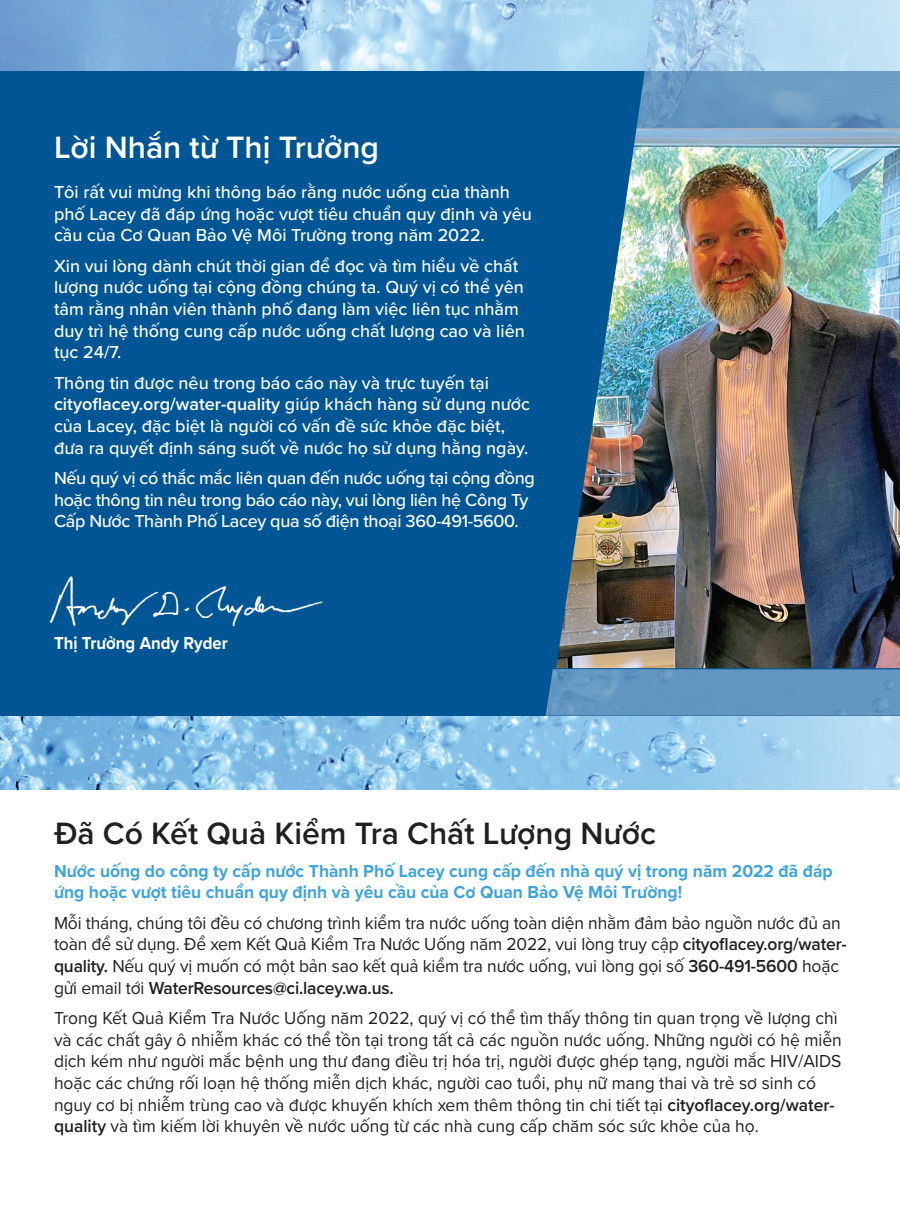
<style>
.page{position:relative;width:900px;height:1224px;background:#fff}
.page>*{position:absolute;margin:0;border:0;box-sizing:border-box;transform-origin:0 0}
.Heading{font:600 32px "Proxima Nova";color:#231f20}
.Heading-2{font:600 32px "Proxima Nova";color:#fff}
.Body{font:18px/21.6px "Proxima Nova";color:#231f20}
.Body_bold{font:500 18px/21.6px "Proxima Nova";color:#fff}
.Body_bold-2{font:500 18px/21.6px "Proxima Nova";letter-spacing:-.02em;color:#fff}
.Body-2{font:700 18px/21.6px "Proxima Nova";color:#3fa4dc}
.Body_bold-3{font:700 18px "Proxima Nova";color:#fff;scale:.93 1}
.s1{font-weight:600}
</style>
<div class="page">
<img style="left:0;top:0;width:900px;height:789px">
<div style="left:0;top:71px;width:900px;height:644px;background:#005595"></div>
<img style="left:620px;top:0;width:280px;height:128px">
<img style="left:49px;top:576px;width:274px;height:51px">
<img style="left:547px;top:669px;width:353px;height:47px">
<img style="left:556px;top:128px;width:344px;height:540px">
<p class="Heading-2" style="left:54px;top:124px;width:327px">Lời Nhắn từ Thị Trưởng</p>
<p class="Body_bold" style="left:54px;top:180px;width:480px">Tôi rất vui mừng khi thông báo rằng nước uống của thành phố Lacey đã đáp ứng hoặc vượt tiêu chuẩn quy định và yêu cầu của Cơ Quan Bảo Vệ Môi Trường trong năm 2022.</p>
<p class="Body_bold" style="left:54px;top:254px;width:472px">Xin vui lòng dành chút thời gian để đọc và tìm hiểu về chất lượng nước uống tại cộng đồng chúng ta. Quý vị có thể yên tâm rằng nhân viên thành phố đang làm việc liên tục nhằm duy trì hệ thống cung cấp nước uống chất lượng cao và liên tục 24/7.</p>
<p class="Body_bold" style="left:54px;top:371px;width:478px">Thông tin được nêu trong báo cáo này và trực tuyến tại <span class="s1">cityoflacey.org/water-quality</span> giúp khách hàng sử dụng nước của Lacey, đặc biệt là người có vấn đề sức khỏe đặc biệt, đưa ra quyết định sáng suốt về nước họ sử dụng hằng ngày.</p>
<p class="Body_bold-2" style="left:54px;top:467px;width:482px">Nếu quý vị có thắc mắc liên quan đến nước uống tại cộng đồng hoặc thông tin nêu trong báo cáo này, vui lòng liên hệ Công Ty<br>Cấp Nước Thành Phố Lacey qua số điện thoại 360-491-5600.</p>
<p class="Body_bold-3" style="left:54px;top:630px;width:189px">Thị Trưởng Andy Ryder</p>
<p class="Heading" style="left:54px;top:810px;width:603px">Đã Có Kết Quả Kiểm Tra Chất Lượng Nước</p>
<p class="Body-2" style="left:54px;top:859px;width:780px">Nước uống do công ty cấp nước Thành Phố Lacey cung cấp đến nhà quý vị trong năm 2022 đã đáp ứng hoặc vượt tiêu chuẩn quy định và yêu cầu của Cơ Quan Bảo Vệ Môi Trường!</p>
<p class="Body" style="left:54px;top:911px;width:794px">Mỗi tháng, chúng tôi đều có chương trình kiểm tra nước uống toàn diện nhằm đảm bảo nguồn nước đủ an toàn để sử dụng. Để xem Kết Quả Kiểm Tra Nước Uống năm 2022, vui lòng truy cập <span class="s1">cityoflacey.org/water&shy;quality.</span> Nếu quý vị muốn có một bản sao kết quả kiểm tra nước uống, vui lòng gọi số <span class="s1">360-491-5600</span> hoặc gửi email tới <span class="s1">WaterResources@ci.lacey.wa.us.</span></p>
<p class="Body" style="left:54px;top:1007px;width:789px">Trong Kết Quả Kiểm Tra Nước Uống năm 2022, quý vị có thể tìm thấy thông tin quan trọng về lượng chì và các chất gây ô nhiễm khác có thể tồn tại trong tất cả các nguồn nước uống. Những người có hệ miễn dịch kém như người mắc bệnh ung thư đang điều trị hóa trị, người được ghép tạng, người mắc HIV/AIDS hoặc các chứng rối loạn hệ thống miễn dịch khác, người cao tuổi, phụ nữ mang thai và trẻ sơ sinh có nguy cơ bị nhiễm trùng cao và được khuyến khích xem thêm thông tin chi tiết tại <span class="s1">cityoflacey.org/water&shy;quality</span> và tìm kiếm lời khuyên về nước uống từ các nhà cung cấp chăm sóc sức khỏe của họ.</p>
</div>
